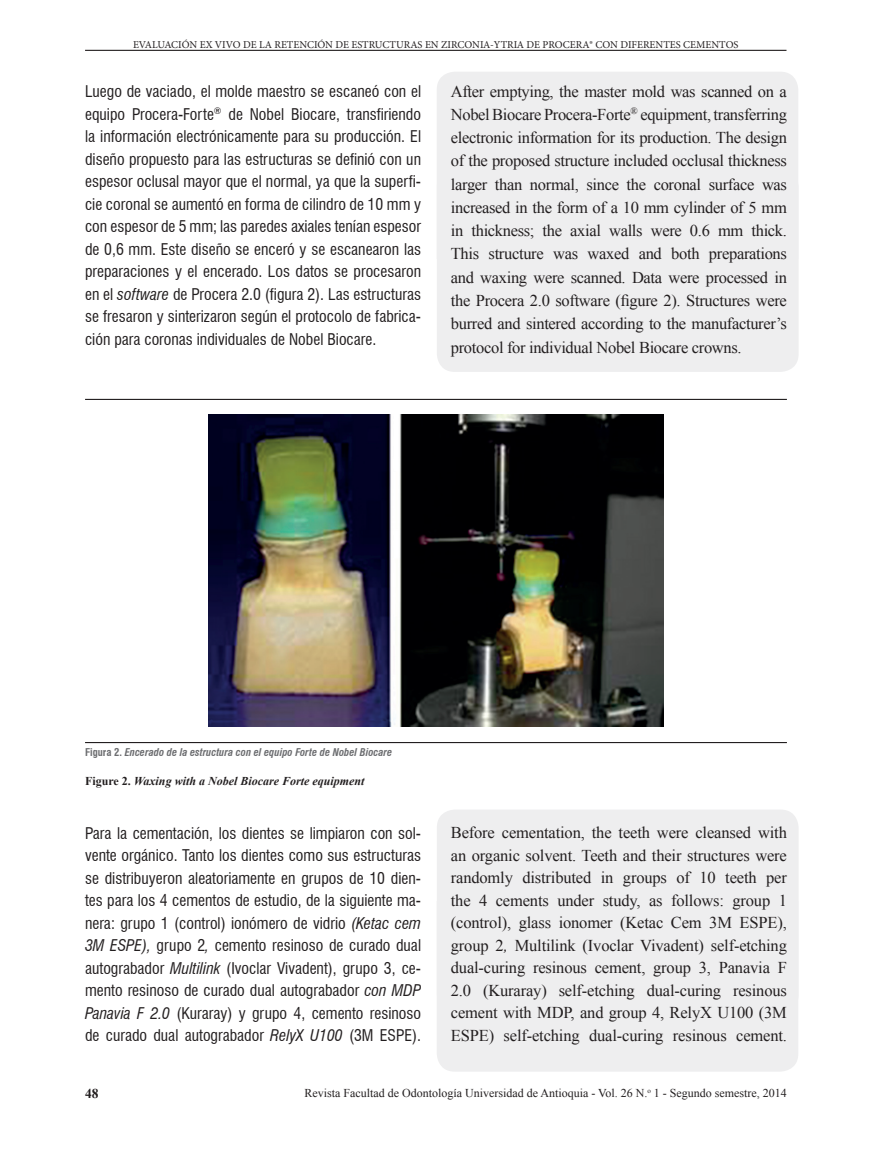
<style>
.page{position:relative;width:872px;height:1149px;background:#fff}
.page>*{position:absolute;margin:0;border:0;box-sizing:border-box;transform-origin:0 0}
.t1{font:16.5px/23.2px "Times New Roman";letter-spacing:-.015em;color:#231f20;text-align:justify}
.t2{font:condensed 15.75px/22.5px "Swiss 721 BT";color:#231f20;text-align:justify}
.t3{font:700 13.5px "Times New Roman";color:#231f20}
.t4{font:12px "Times New Roman";color:#231f20}
.t5{font:italic 700 12px "Times New Roman";color:#231f20}
.t6{font:10.5px "Minion Pro";color:#231f20}
.t7{font:italic 700 condensed 10.5px "Swiss 721 BT";color:#6c6d70}
.s1{font-style:italic}
.s2{font-style:normal}
</style>
<div class="page">
<hr style="left:85px;top:50px;width:701px;height:1px;background:#231f20">
<div style="left:437px;top:72px;width:361px;height:999px;background:#eeeeef;border-radius:18px"></div>
<div style="left:425px;top:260px;width:392px;height:640px;background:#fff"></div>
<div style="left:437px;top:169px;width:361px;height:203px;background:#eeeeef;border-radius:18px"></div>
<div style="left:437px;top:809px;width:361px;height:203px;background:#eeeeef;border-radius:18px"></div>
<img style="left:208px;top:414px;width:456px;height:311px">
<hr style="left:85px;top:741px;width:702px;height:1px;background:#231f20">
<hr style="left:85px;top:399px;width:702px;height:1px;background:#231f20">
<p class="t6" style="left:133px;top:37px;width:607px">EVALUACIÓN EX VIVO DE LA RETENCIÓN DE ESTRUCTURAS EN ZIRCONIA-YTRIA DE PROCERA® CON DIFERENTES CEMENTOS</p>
<p class="t2" style="left:85px;top:80px;width:337px">Luego de vaciado, el molde maestro se escaneó con el equipo Procera-Forte<sup>®</sup> de Nobel Biocare, transfiriendo la información electrónicamente para su producción. El diseño propuesto para las estructuras se definió con un espesor oclusal mayor que el normal, ya que la superfi&shy;cie coronal se aumentó en forma de cilindro de 10 mm y con espesor de 5 mm; las paredes axiales tenían espesor de 0,6 mm. Este diseño se enceró y se escanearon las preparaciones y el encerado. Los datos se procesaron en el <span class="s1">software</span> de Procera 2.0 (figura 2). Las estructuras se fresaron y sinterizaron según el protocolo de fabrica&shy;ción para coronas individuales de Nobel Biocare.</p>
<p class="t1" style="left:451px;top:79px;width:337px">After emptying, the master mold was scanned on a Nobel Biocare Procera-Forte<sup>®</sup> equipment, transferring electronic information for its production. The design of the proposed structure included occlusal thickness larger than normal, since the coronal surface was increased in the form of a 10 mm cylinder of 5 mm in thickness; the axial walls were 0.6 mm thick.<br>This structure was waxed and both preparations and waxing were scanned. Data were processed in the Procera 2.0 software (figure 2). Structures were burred and sintered according to the manufacturer’s protocol for individual Nobel Biocare crowns.</p>
<p class="t7" style="left:85px;top:746px;width:309px"><span class="s2">Figura 2.</span> Encerado de la estructura con el equipo Forte de Nobel Biocare</p>
<p class="t5" style="left:85px;top:772px;width:281px"><span class="s2">Figure 2.</span> Waxing with a Nobel Biocare Forte equipment</p>
<p class="t2" style="left:85px;top:821px;width:337px">Para la cementación, los dientes se limpiaron con sol&shy;vente orgánico. Tanto los dientes como sus estructuras se distribuyeron aleatoriamente en grupos de 10 dien&shy;tes para los 4 cementos de estudio, de la siguiente ma&shy;nera: grupo 1 (control) ionómero de vidrio <span class="s1">(Ketac cem 3M ESPE),</span> grupo 2<span class="s1">,</span> cemento resinoso de curado dual autograbador <span class="s1">Multilink</span> (Ivoclar Vivadent), grupo 3, ce&shy;mento resinoso de curado dual autograbador <span class="s1">con MDP Panavia F 2.0</span> (Kuraray) y grupo 4, cemento resinoso de curado dual autograbador <span class="s1">RelyX U100</span> (3M ESPE).</p>
<p class="t1" style="left:451px;top:820px;width:337px;line-height:22.5px">Before cementation, the teeth were cleansed with an organic solvent. Teeth and their structures were randomly distributed in groups of 10 teeth per the 4 cements under study, as follows: group 1 (control), glass ionomer (Ketac Cem 3M ESPE), group 2<span class="s1">,</span> Multilink (Ivoclar Vivadent) self-etching dual-curing resinous cement, group 3, Panavia F 2.0 (Kuraray) self-etching dual-curing resinous cement with MDP, and group 4, RelyX U100 (3M ESPE) self-etching dual-curing resinous cement.</p>
<p class="t3" style="left:85px;top:1083px;width:15px">48</p>
<p class="t4" style="left:304px;top:1084px;width:484px">Revista Facultad de Odontología Universidad de Antioquia - Vol. 26 N.<sup>o</sup> 1 - Segundo semestre, 2014</p>
</div>
